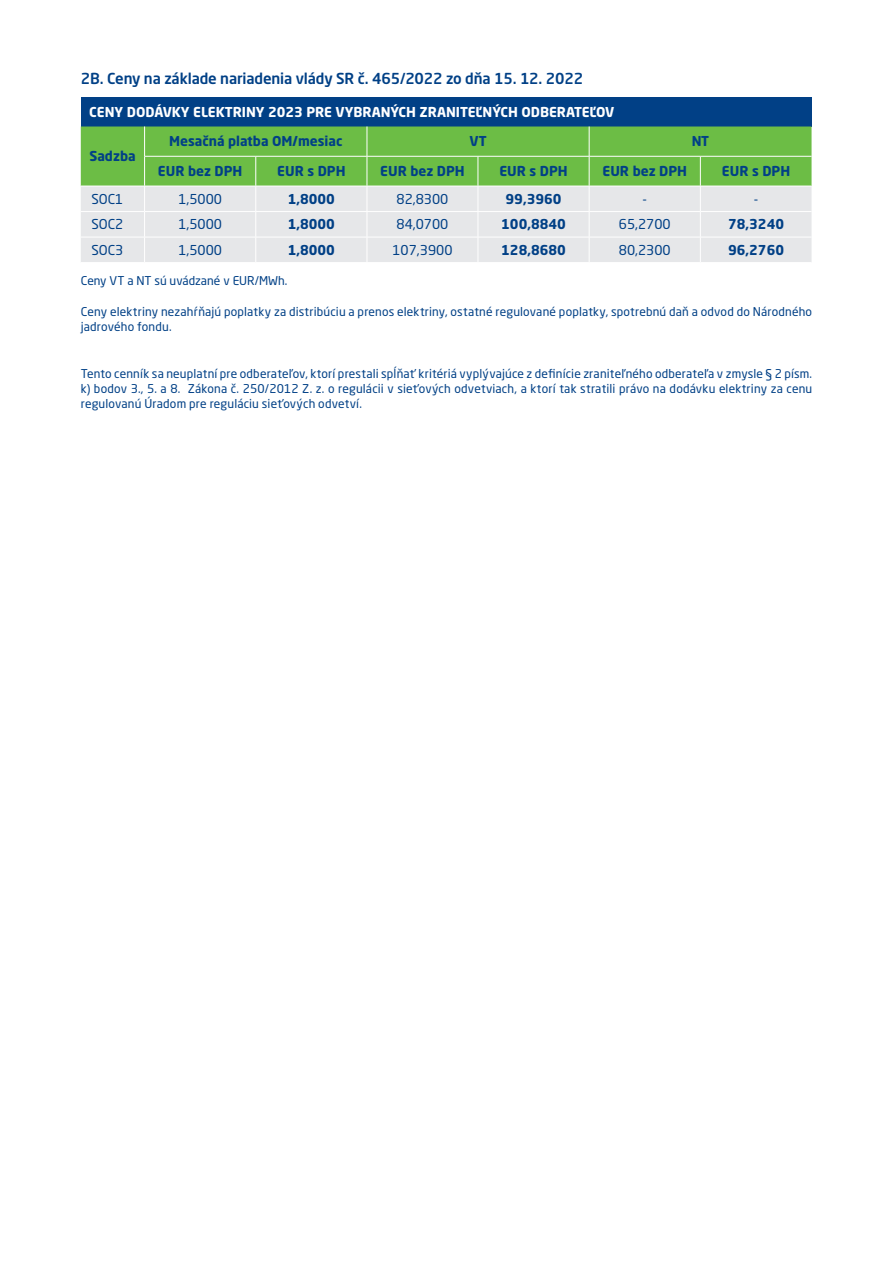
<style>
.page{position:relative;width:893px;height:1263px;background:#fff}
.page>*{position:absolute;margin:0;border:0;box-sizing:border-box;transform-origin:0 0}
.t1{font:500 15px "Neo Sans W1 G";letter-spacing:-.01em;color:#014086}
.t2{font:700 13.5px "Neo Sans W1 G";color:#014086}
.t3{font:13.5px "Neo Sans W1 G";color:#014086}
.t4{font:700 13.5px "Neo Sans W1 G";color:#fff}
.t5{font:12px/15px "Neo Sans W1 G";letter-spacing:.01em;color:#014086}
</style>
<div class="page">
<div style="left:81px;top:97px;width:730px;height:29px;background:#014086"></div>
<svg style="left:81px;top:126px;width:730px;height:136px;background:#b2d5a3"></svg>
<p class="t1" style="left:81px;top:69px;width:504px">2B. Ceny na základe nariadenia vlády SR č. 465/2022 zo dňa 15. 12. 2022</p>
<p class="t4" style="left:89px;top:103px;width:527px">CENY DODÁVKY ELEKTRINY 2023 PRE VYBRANÝCH ZRANITEĽNÝCH ODBERATEĽOV</p>
<p class="t2" style="left:89px;top:148px;width:48px">Sadzba</p>
<p class="t2" style="left:169px;top:133px;width:175px">Mesačná platba OM/mesiac</p>
<p class="t2" style="left:469px;top:133px;width:19px">VT</p>
<p class="t2" style="left:692px;top:133px;width:19px">NT</p>
<p class="t2" style="left:158px;top:163px;width:86px">EUR bez DPH</p>
<p class="t2" style="left:277px;top:163px;width:70px">EUR s DPH</p>
<p class="t2" style="left:380px;top:163px;width:86px">EUR bez DPH</p>
<p class="t2" style="left:499px;top:163px;width:70px">EUR s DPH</p>
<p class="t2" style="left:603px;top:163px;width:86px">EUR bez DPH</p>
<p class="t2" style="left:722px;top:163px;width:70px">EUR s DPH</p>
<p class="t3" style="left:91px;top:191px;width:33px">SOC1</p>
<p class="t3" style="left:178px;top:191px;width:45px">1,5000</p>
<p class="t2" style="left:288px;top:190px;width:49px">1,8000</p>
<p class="t3" style="left:397px;top:191px;width:53px">82,8300</p>
<p class="t2" style="left:506px;top:190px;width:57px">99,3960</p>
<p class="t3" style="left:642px;top:191px;width:6px">-</p>
<p class="t3" style="left:754px;top:191px;width:6px">-</p>
<p class="t3" style="left:91px;top:216px;width:33px">SOC2</p>
<p class="t3" style="left:178px;top:216px;width:45px">1,5000</p>
<p class="t2" style="left:288px;top:216px;width:49px">1,8000</p>
<p class="t3" style="left:397px;top:216px;width:53px">84,0700</p>
<p class="t2" style="left:501px;top:216px;width:66px">100,8840</p>
<p class="t3" style="left:619px;top:216px;width:53px">65,2700</p>
<p class="t2" style="left:728px;top:216px;width:57px">78,3240</p>
<p class="t3" style="left:91px;top:242px;width:33px">SOC3</p>
<p class="t3" style="left:178px;top:242px;width:45px">1,5000</p>
<p class="t2" style="left:288px;top:241px;width:49px">1,8000</p>
<p class="t3" style="left:392px;top:242px;width:62px">107,3900</p>
<p class="t2" style="left:501px;top:241px;width:66px">128,8680</p>
<p class="t3" style="left:619px;top:242px;width:53px">80,2300</p>
<p class="t2" style="left:728px;top:241px;width:57px">96,2760</p>
<p class="t5" style="left:81px;top:272px;width:208px">Ceny VT a NT sú uvádzané v EUR/MWh.</p>
<p class="t5" style="left:81px;top:304px;width:733px">Ceny elektriny nezahŕňajú poplatky za distribúciu a prenos elektriny, ostatné regulované poplatky, spotrebnú daň a odvod do Národného jadrového fondu.</p>
<p class="t5" style="left:81px;top:366px;width:733px;text-align:justify">Tento cenník sa neuplatní pre odberateľov, ktorí prestali spĺňať kritériá vyplývajúce z definície zraniteľného odberateľa v zmysle § 2 písm. k) bodov 3., 5. a 8. Zákona č. 250/2012 Z. z. o regulácii v sieťových odvetviach, a ktorí tak stratili právo na dodávku elektriny za cenu regulovanú Úradom pre reguláciu sieťových odvetví.</p>
</div>
